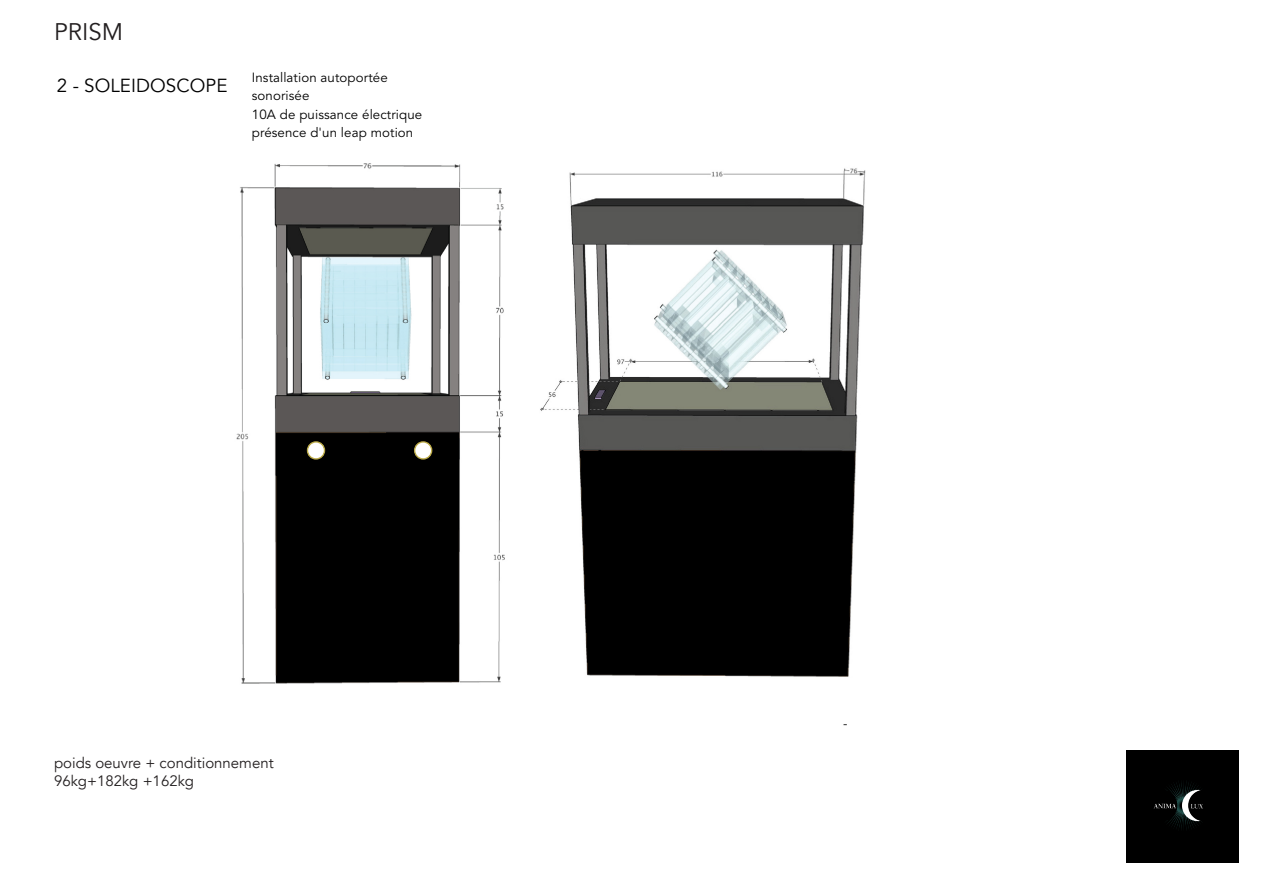
<style>
.page{position:relative;width:1263px;height:893px;background:#fff}
.page>*{position:absolute;margin:0;border:0;box-sizing:border-box;transform-origin:0 0}
.t1{font:24px "Avenir";color:#231f20}
.t2{font:18.75px "Avenir";letter-spacing:.005em;color:#000}
.t3{font:16.2px "DIN";color:#000}
.t4{font:15px "Avenir";color:#231f20}
.t5{font:13.35px/18.3px "Avenir";letter-spacing:.01em;color:#000}
.t6{font:10.65px/15.1px "Avenir";letter-spacing:.005em;color:#000}
.s1{font-weight:500}
</style>
<div class="page">
<div style="left:1126px;top:750px;width:112px;height:111px;background:#000"></div>
<img style="left:236px;top:163px;width:269px;height:521px">
<img style="left:540px;top:168px;width:326px;height:558px">
<svg style="left:307px;top:442px;width:17px;height:17px"></svg>
<div style="left:307px;top:441px;width:18px;height:19px;border:1px solid #bdac48;border-radius:50%"></div>
<svg style="left:415px;top:442px;width:17px;height:17px"></svg>
<div style="left:414px;top:441px;width:18px;height:19px;border:1px solid #bdac48;border-radius:50%"></div>
<p class="t1" style="left:54px;top:17px;width:71px">PRISM</p>
<p class="t3" style="left:219px;top:66px;width:140px">2 - SOLEIDOSCOPE</p>
<p class="t5" style="left:252px;top:69px;width:172px">Installation autoportée sonorisée<br>10A de puissance électrique présence d'un leap motion</p>
<p class="t2" style="left:57px;top:76px;width:172px">2 - SOLEIDOSCOPE</p>
<p class="t4" style="left:54px;top:753px;width:221px">poids oeuvre + conditionnement</p>
<p class="t4" style="left:54px;top:771px;width:142px">96kg+182kg +162kg</p>
<p class="t6" style="left:74px;top:759px;width:72px;text-indent:-12px">Maître d'ouvrage<br><span class="s1">Anima Lux</span></p>
</div>
